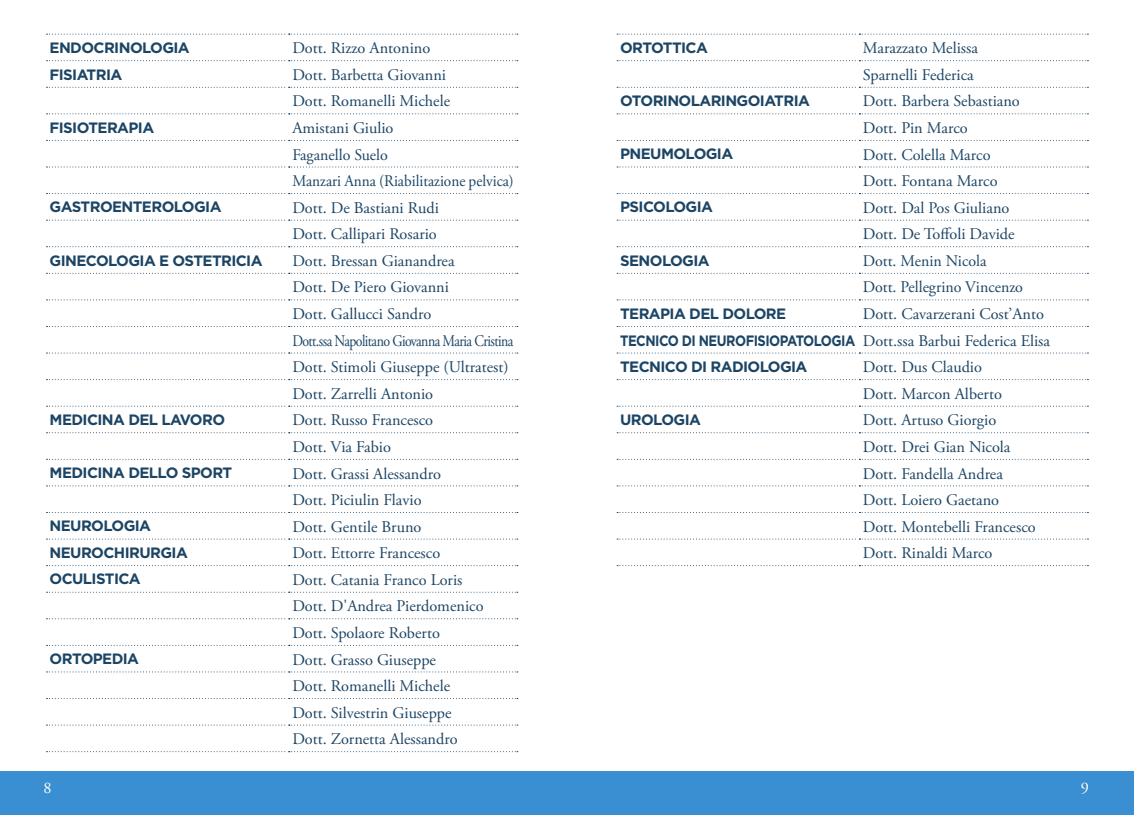
<style>
.page{position:relative;width:1134px;height:815px;background:#fff}
.page>*{position:absolute;margin:0;border:0;box-sizing:border-box;transform-origin:0 0}
.t1{font:16.25px/26.6px "Adobe Garamond Pro";color:#1c4565}
.t2{font:16.25px "Adobe Garamond Pro";color:#fff}
.t3{font:700 15px "Gotham";letter-spacing:-.04em;color:#1c4565}
.t4{font:700 15px/26px "Gotham";letter-spacing:-.04em;color:#1c4565;scale:.87 1}
.s1{font-family:"Adobe Garamond Pro";font-weight:400;font-size:16.25px}
</style>
<div class="page">
<svg style="left:47px;top:34px;width:471px;height:1px"></svg>
<svg style="left:47px;top:60px;width:471px;height:1px"></svg>
<svg style="left:47px;top:87px;width:471px;height:1px"></svg>
<svg style="left:47px;top:113px;width:471px;height:1px"></svg>
<svg style="left:47px;top:140px;width:471px;height:1px"></svg>
<svg style="left:47px;top:167px;width:471px;height:1px"></svg>
<svg style="left:47px;top:193px;width:471px;height:1px"></svg>
<svg style="left:47px;top:220px;width:471px;height:1px"></svg>
<svg style="left:47px;top:246px;width:471px;height:1px"></svg>
<svg style="left:47px;top:273px;width:471px;height:1px"></svg>
<svg style="left:47px;top:299px;width:471px;height:1px"></svg>
<svg style="left:47px;top:326px;width:471px;height:1px"></svg>
<svg style="left:47px;top:353px;width:471px;height:1px"></svg>
<svg style="left:47px;top:379px;width:471px;height:1px"></svg>
<svg style="left:47px;top:406px;width:471px;height:1px"></svg>
<svg style="left:47px;top:432px;width:471px;height:1px"></svg>
<svg style="left:47px;top:459px;width:471px;height:1px"></svg>
<svg style="left:47px;top:485px;width:471px;height:1px"></svg>
<svg style="left:47px;top:512px;width:471px;height:1px"></svg>
<svg style="left:47px;top:539px;width:471px;height:1px"></svg>
<svg style="left:47px;top:565px;width:471px;height:1px"></svg>
<svg style="left:47px;top:592px;width:471px;height:1px"></svg>
<svg style="left:47px;top:618px;width:471px;height:1px"></svg>
<svg style="left:47px;top:645px;width:471px;height:1px"></svg>
<svg style="left:47px;top:671px;width:471px;height:1px"></svg>
<svg style="left:47px;top:698px;width:471px;height:1px"></svg>
<svg style="left:47px;top:725px;width:471px;height:1px"></svg>
<svg style="left:47px;top:751px;width:471px;height:1px"></svg>
<svg style="left:617px;top:34px;width:471px;height:1px"></svg>
<svg style="left:617px;top:60px;width:471px;height:1px"></svg>
<svg style="left:617px;top:87px;width:471px;height:1px"></svg>
<svg style="left:617px;top:113px;width:471px;height:1px"></svg>
<svg style="left:617px;top:140px;width:471px;height:1px"></svg>
<svg style="left:617px;top:167px;width:471px;height:1px"></svg>
<svg style="left:617px;top:193px;width:471px;height:1px"></svg>
<svg style="left:617px;top:220px;width:471px;height:1px"></svg>
<svg style="left:617px;top:246px;width:471px;height:1px"></svg>
<svg style="left:617px;top:273px;width:471px;height:1px"></svg>
<svg style="left:617px;top:299px;width:471px;height:1px"></svg>
<svg style="left:617px;top:326px;width:471px;height:1px"></svg>
<svg style="left:617px;top:353px;width:471px;height:1px"></svg>
<svg style="left:617px;top:379px;width:471px;height:1px"></svg>
<svg style="left:617px;top:406px;width:471px;height:1px"></svg>
<svg style="left:617px;top:432px;width:471px;height:1px"></svg>
<svg style="left:617px;top:459px;width:471px;height:1px"></svg>
<svg style="left:617px;top:485px;width:471px;height:1px"></svg>
<svg style="left:617px;top:512px;width:471px;height:1px"></svg>
<svg style="left:617px;top:539px;width:471px;height:1px"></svg>
<svg style="left:617px;top:565px;width:471px;height:1px"></svg>
<div style="left:567px;top:771px;width:567px;height:44px;background:#398fd1"></div>
<div style="left:0;top:771px;width:567px;height:44px;background:#398fd1"></div>
<p class="t3" style="left:50px;top:38px;width:142px">ENDOCRINOLOGIA</p>
<p class="t1" style="left:292px;top:35px;width:139px">Dott. Rizzo Antonino</p>
<p class="t3" style="left:50px;top:65px;width:74px">FISIATRIA</p>
<p class="t1" style="left:292px;top:62px;width:159px">Dott. Barbetta Giovanni<br>Dott. Romanelli Michele</p>
<p class="t3" style="left:50px;top:117px;width:106px">FISIOTERAPIA</p>
<p class="t1" style="left:292px;top:115px;width:223px">Amistani Giulio<br>Faganello Suelo<br>Manzari Anna (Riabilitazione pelvica)</p>
<p class="t3" style="left:50px;top:197px;width:173px">GASTROENTEROLOGIA</p>
<p class="t1" style="left:292px;top:195px;width:148px">Dott. De Bastiani Rudi<br>Dott. Callipari Rosario</p>
<p class="t3" style="left:50px;top:250px;width:214px">GINECOLOGIA E OSTETRICIA</p>
<p class="t1" style="left:292px;top:248px;width:223px">Dott. Bressan Gianandrea<br>Dott. De Piero Giovanni<br>Dott. Gallucci Sandro<br>Dott.ssa Napolitano Giovanna Maria Cristina<br>Dott. Stimoli Giuseppe (Ultratest)<br>Dott. Zarrelli Antonio</p>
<p class="t3" style="left:50px;top:410px;width:177px">MEDICINA DEL LAVORO</p>
<p class="t1" style="left:292px;top:407px;width:142px">Dott. Russo Francesco<br>Dott. Via Fabio</p>
<p class="t3" style="left:50px;top:463px;width:184px">MEDICINA DELLO SPORT</p>
<p class="t1" style="left:292px;top:461px;width:150px">Dott. Grassi Alessandro<br>Dott. Piciulin Flavio</p>
<p class="t3" style="left:50px;top:516px;width:103px">NEUROLOGIA</p>
<p class="t1" style="left:292px;top:514px;width:131px">Dott. Gentile Bruno</p>
<p class="t3" style="left:50px;top:543px;width:140px">NEUROCHIRURGIA</p>
<p class="t1" style="left:292px;top:540px;width:149px">Dott. Ettorre Francesco</p>
<p class="t3" style="left:50px;top:569px;width:93px">OCULISTICA</p>
<p class="t1" style="left:292px;top:567px;width:193px">Dott. Catania Franco Loris<br>Dott. D'Andrea Pierdomenico<br>Dott. Spolaore Roberto</p>
<p class="t3" style="left:50px;top:649px;width:91px">ORTOPEDIA</p>
<p class="t1" style="left:292px;top:647px;width:167px">Dott. Grasso Giuseppe<br>Dott. Romanelli Michele<br>Dott. Silvestrin Giuseppe<br>Dott. Zornetta Alessandro</p>
<p class="t3" style="left:620px;top:38px;width:89px">ORTOTTICA</p>
<p class="t1" style="left:863px;top:35px;width:117px">Marazzato Melissa<br>Sparnelli Federica</p>
<p class="t3" style="left:620px;top:91px;width:191px">OTORINOLARINGOIATRIA</p>
<p class="t1" style="left:863px;top:89px;width:158px">Dott. Barbera Sebastiano<br>Dott. Pin Marco</p>
<p class="t3" style="left:620px;top:144px;width:115px">PNEUMOLOGIA</p>
<p class="t1" style="left:863px;top:142px;width:136px">Dott. Colella Marco<br>Dott. Fontana Marco</p>
<p class="t3" style="left:620px;top:197px;width:94px">PSICOLOGIA</p>
<p class="t1" style="left:863px;top:195px;width:153px">Dott. Dal Pos Giuliano<br>Dott. De Toffoli Davide</p>
<p class="t3" style="left:620px;top:250px;width:91px">SENOLOGIA</p>
<p class="t1" style="left:863px;top:248px;width:162px">Dott. Menin Nicola<br>Dott. Pellegrino Vincenzo</p>
<p class="t3" style="left:620px;top:303px;width:168px">TERAPIA DEL DOLORE</p>
<p class="t1" style="left:863px;top:301px;width:183px">Dott. Cavarzerani Cost’Anto</p>
<p class="t4" style="left:620px;top:327px;width:496px">TECNICO DI NEUROFISIOPATOLOGIA <span class="s1">Dott.ssa Barbui Federica Elisa<br></span>TECNICO DI RADIOLOGIA</p>
<p class="t1" style="left:863px;top:354px;width:141px">Dott. Dus Claudio<br>Dott. Marcon Alberto</p>
<p class="t3" style="left:620px;top:410px;width:82px">UROLOGIA</p>
<p class="t1" style="left:863px;top:407px;width:174px">Dott. Artuso Giorgio<br>Dott. Drei Gian Nicola<br>Dott. Fandella Andrea<br>Dott. Loiero Gaetano<br>Dott. Montebelli Francesco<br>Dott. Rinaldi Marco</p>
<p class="t2" style="left:43px;top:778px;width:10px">8</p>
<p class="t2" style="left:1081px;top:778px;width:10px">9</p>
</div>
